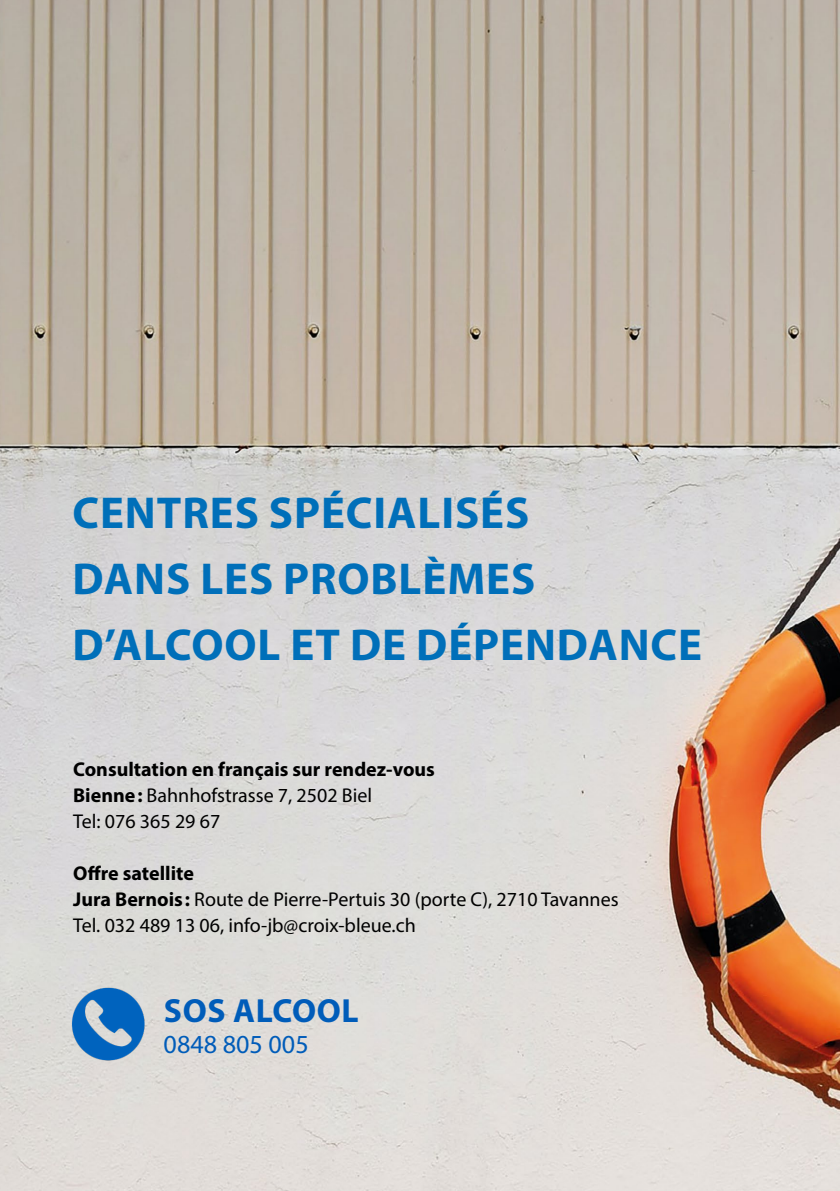
<style>
.page{position:relative;width:840px;height:1191px;background:#fff}
.page>*{position:absolute;margin:0;border:0;box-sizing:border-box;transform-origin:0 0}
.t1{font:700 44.8px/66px "Myriad Pro";letter-spacing:.02em;color:#006fb9}
.t2{font:700 33.6px "Myriad Pro";letter-spacing:.02em;color:#005cb9}
.t3{font:26px "Myriad Pro";color:#005cb9}
.t4{font:20px/26px "Myriad Pro";color:#000}
.t5{font:700 20px/26px "Myriad Pro";color:#000}
.s1{font-weight:400}
.s2{font-weight:700}
</style>
<div class="page">
<img style="left:0;top:0;width:839px;height:1191px">
<img style="left:71px;top:987px;width:75px;height:74px">
<h1 class="t1" style="left:72px;top:478px;width:630px">CENTRES SPÉCIALISÉS<br>DANS LES PROBLÈMES<br>D’ALCOOL ET DE DÉPENDANCE</h1>
<p class="t5" style="left:73px;top:755px;width:363px">Consultation en français sur rendez-vous<br>Bienne: <span class="s1">Bahnhofstrasse 7, 2502 Biel<br>Tel: 076 365 29 67</span></p>
<p class="t4" style="left:73px;top:860px;width:546px"><span class="s2">Offre satellite<br>Jura Bernois:</span> Route de Pierre-Pertuis 30 (porte C), 2710 Tavannes<br>Tel. 032 489 13 06, info-jb@croix-bleue.ch</p>
<h2 class="t2" style="left:164px;top:988px;width:196px">SOS ALCOOL</h2>
<h3 class="t3" style="left:163px;top:1028px;width:146px">0848 805 005</h3>
</div>
